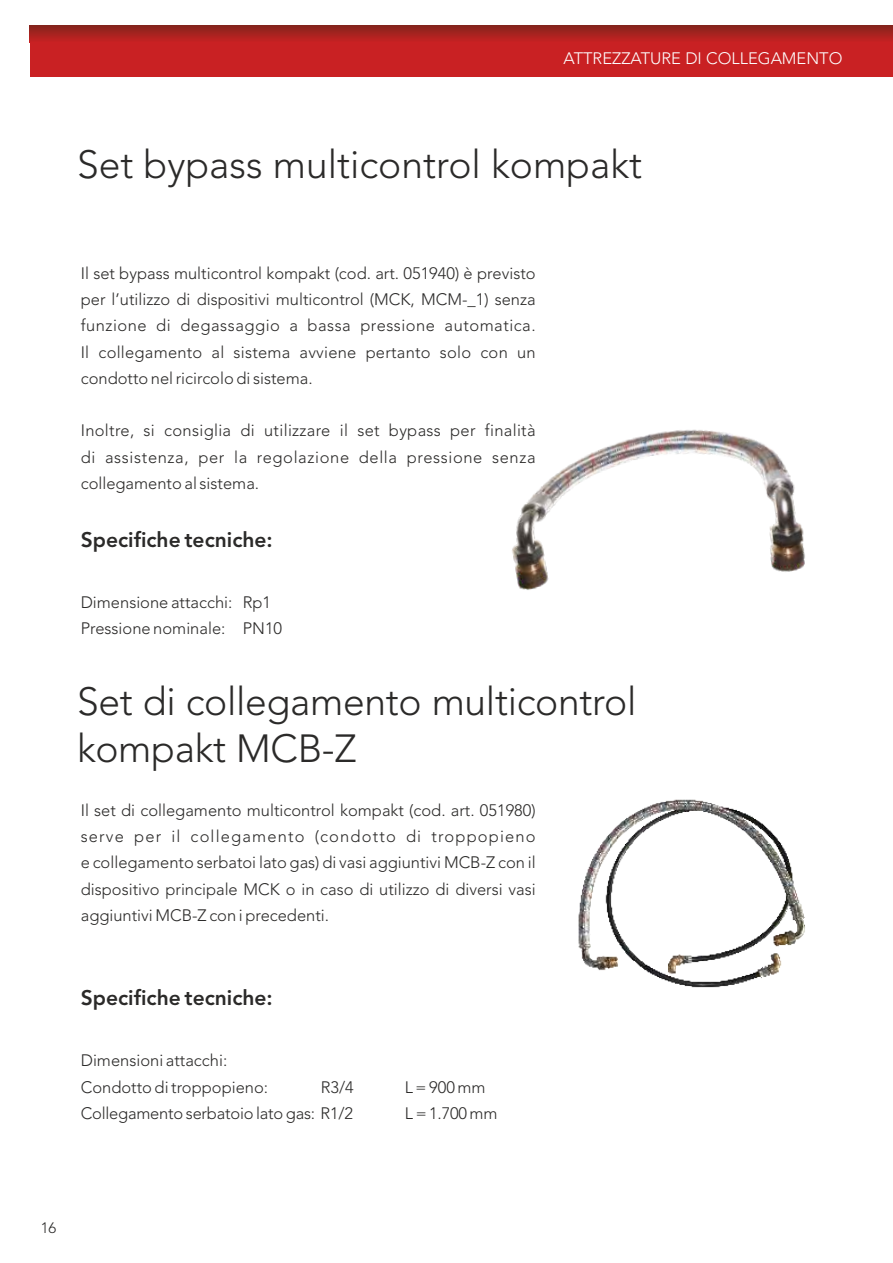
<style>
.page{position:relative;width:893px;height:1263px;background:#fff}
.page>*{position:absolute;margin:0;border:0;box-sizing:border-box;transform-origin:0 0}
.t1{font:300 39px/46.5px "Avenir";letter-spacing:-.01em;color:#2b2a29}
.t2{font:800 21px "Avenir";color:#2b2a29}
.t3{font:300 16.5px/26.2px "Avenir";color:#2b2a29;text-align:justify}
.t4{font:300 16.5px "Avenir";color:#fefefe}
.t5{font:300 15px "Avenir";color:#2b2a29}
</style>
<div class="page">
<svg style="left:30px;top:26px;width:863px;height:51px;fill:#c92123"></svg>
<img style="left:578px;top:799px;width:227px;height:189px">
<img style="left:512px;top:429px;width:293px;height:161px">
<p class="t4" style="left:563px;top:47px;width:280px">ATTREZZATURE DI COLLEGAMENTO</p>
<h1 class="t1" style="left:77px;top:142px;width:567px">Set bypass multicontrol kompakt</h1>
<p class="t3" style="left:81px;top:260px;width:456px">Il set bypass multicontrol kompakt (cod. art. 051940) è previsto per l’utilizzo di dispositivi multicontrol (MCK, MCM-_1) senza funzione di degassaggio a bassa pressione automatica.<br>Il collegamento al sistema avviene pertanto solo con un condotto nel ricircolo di sistema.</p>
<p class="t3" style="left:81px;top:418px;width:456px">Inoltre, si consiglia di utilizzare il set bypass per finalità di assistenza, per la regolazione della pressione senza collegamento al sistema.</p>
<p class="t2" style="left:81px;top:526px;width:194px">Specifiche tecniche:</p>
<p class="t3" style="left:81px;top:589px;width:203px">Dimensione attacchi: Rp1<br>Pressione nominale: PN10</p>
<h1 class="t1" style="left:77px;top:679px;width:561px">Set di collegamento multicontrol kompakt MCB-Z</h1>
<p class="t3" style="left:81px;top:797px;width:456px">Il set di collegamento multicontrol kompakt (cod. art. 051980) serve per il collegamento (condotto di troppopieno e collegamento serbatoi lato gas) di vasi aggiuntivi MCB-Z con il dispositivo principale MCK o in caso di utilizzo di diversi vasi aggiuntivi MCB-Z con i precedenti.</p>
<p class="t2" style="left:81px;top:984px;width:194px">Specifiche tecniche:</p>
<p class="t3" style="left:81px;top:1048px;width:189px">Dimensioni attacchi:<br>Condotto di troppopieno:</p>
<p class="t3" style="left:321px;top:1074px;width:35px">R3/4</p>
<p class="t3" style="left:405px;top:1074px;width:82px">L = 900 mm</p>
<p class="t3" style="left:81px;top:1100px;width:274px">Collegamento serbatoio lato gas: R1/2</p>
<p class="t3" style="left:405px;top:1100px;width:94px">L = 1.700 mm</p>
<p class="t5" style="left:41px;top:1218px;width:17px">16</p>
</div>
